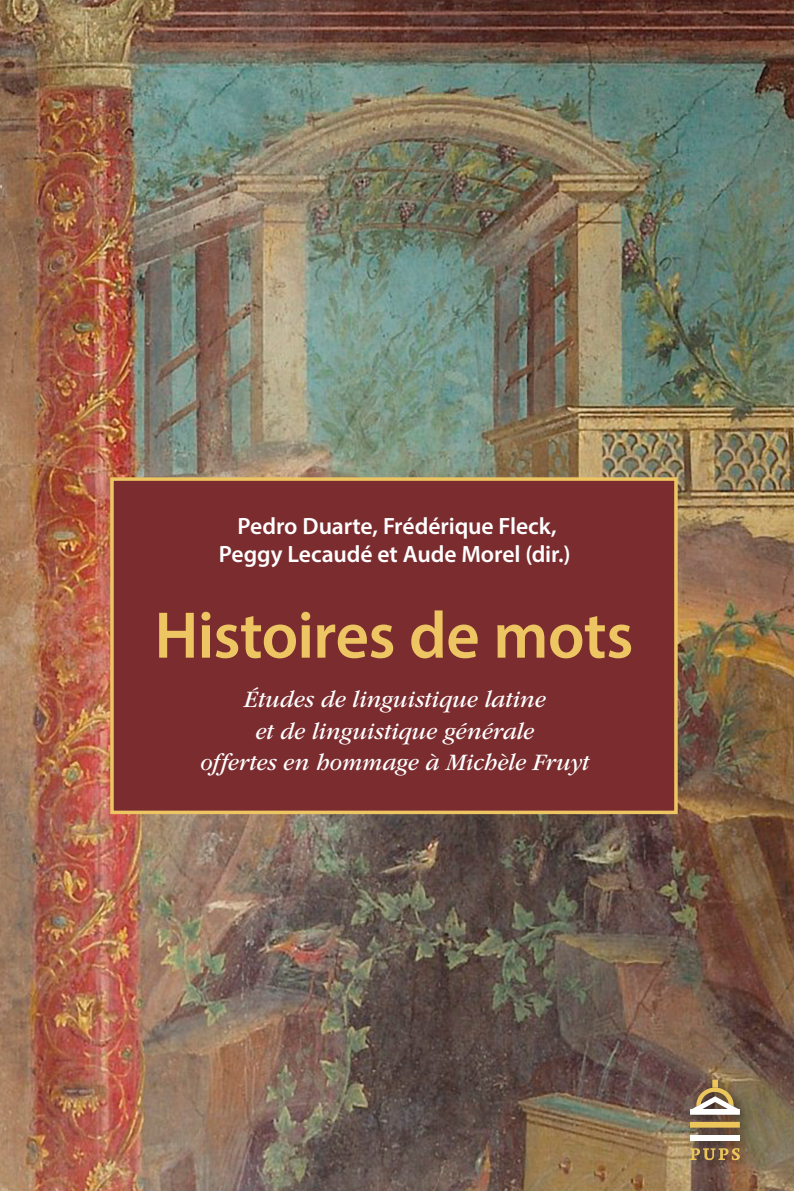
<style>
.page{position:relative;width:794px;height:1191px;background:#fff}
.page>*{position:absolute;margin:0;border:0;box-sizing:border-box;transform-origin:0 0}
.t1{font:600 66.5px "Myriad Pro";letter-spacing:-.015em;color:#edc562}
.t2{font:italic 24.5px/31.5px "ITC Garamond Std";color:#fff;text-align:center}
.t3{font:600 23.62px/28px "Myriad Pro";letter-spacing:-.005em;color:#fff;text-align:center}
</style>
<div class="page">
<img style="left:0;top:0;width:794px;height:1191px">
<img style="left:684px;top:1073px;width:69px;height:100px">
<svg style="left:690px;top:1121px;width:50px;height:6px"></svg>
<div style="left:690px;top:1134px;width:50px;height:6px;background:#fff"></div>
<svg style="left:690px;top:1079px;width:50px;height:35px"></svg>
<svg style="left:690px;top:1148px;width:50px;height:12px"></svg>
<div style="left:112px;top:479px;width:564px;height:333px;background:#7b2c2f"></div>
<div style="left:110px;top:477px;width:567px;height:337px;border:4px solid #edc562"></div>
<p class="t3" style="left:219px;top:512px;width:353px">Pedro Duarte, Frédérique Fleck,<br>Peggy Lecaudé et Aude Morel (dir.)</p>
<h1 class="t1" style="left:154px;top:593px;width:480px">Histoires de mots</h1>
<p class="t2" style="left:200px;top:684px;width:390px">Études de linguistique latine<br>et de linguistique générale<br>offertes en hommage à Michèle Fruyt</p>
</div>
